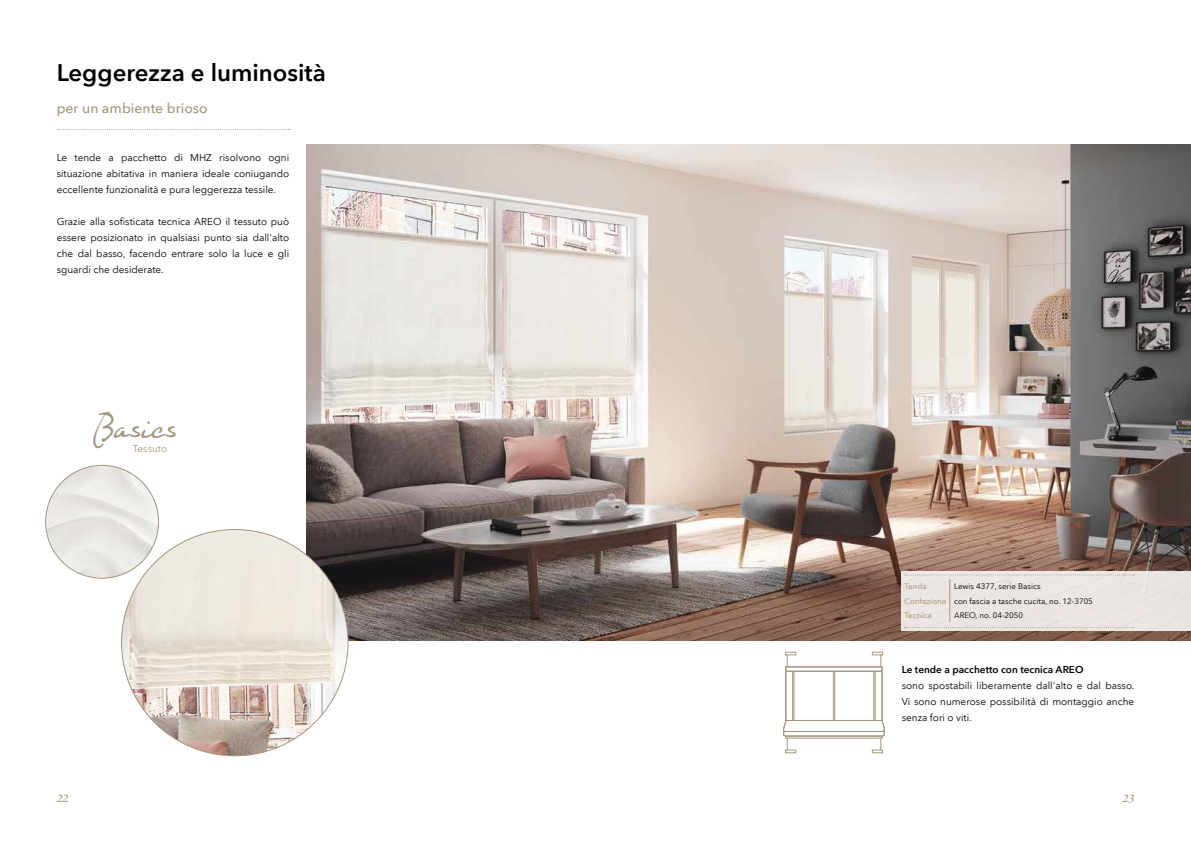
<style>
.page{position:relative;width:1191px;height:842px;background:#fff}
.page>*{position:absolute;margin:0;border:0;box-sizing:border-box;transform-origin:0 0}
.t1{font:31px "Night Wind Sent Sample";color:#a5967e}
.t2{font:600 24px "Avenir Next LT Com";color:#000}
.t3{font:500 14px "Avenir Next LT Com";color:#a5967e}
.t4{font:italic 600 12px "Garamond Premr Pro";color:#ad9d84}
.t5{font:10px/16px "Avenir Next LT Com";color:#000;text-align:justify}
.t6{font:600 10px "Avenir Next LT Com";color:#000}
.t7{font:10px "Avenir Next LT Com";color:#a5967e}
.t8{font:8px/14.2px "Avenir Next LT Com";color:#000}
.t9{font:500 8px "Avenir Next LT Com";color:#ad9d84}
.s1{font-weight:500;color:#ad9d84}
</style>
<div class="page">
<img style="left:306px;top:145px;width:885px;height:496px">
<img style="left:46px;top:465px;width:112px;height:113px;border-radius:56px">
<div style="left:901px;top:571px;width:290px;height:60px;background:#eae5e3"></div>
<img style="left:122px;top:529px;width:226px;height:227px;border-radius:113px">
<svg style="left:904px;top:574px;width:230px;height:54px"></svg>
<svg style="left:57px;top:129px;width:233px;height:1px"></svg>
<svg style="left:783px;top:652px;width:102px;height:101px"></svg>
<svg style="left:165px;top:426px;width:11px;height:11px"></svg>
<svg style="left:129px;top:426px;width:11px;height:11px"></svg>
<h2 class="t2" style="left:57px;top:58px;width:271px">Leggerezza e luminosità</h2>
<h3 class="t3" style="left:57px;top:100px;width:152px">per un ambiente brioso</h3>
<p class="t5" style="left:57px;top:150px;width:234px">Le tende a pacchetto di MHZ risolvono ogni situazione abitativa in maniera ideale coniugando eccellente funzionalità e pura leggerezza tessile.</p>
<p class="t5" style="left:57px;top:214px;width:234px">Grazie alla sofisticata tecnica AREO il tessuto può essere posizionato in qualsiasi punto sia dall'alto che dal basso, facendo entrare solo la luce e gli sguardi che desiderate.</p>
<h1 class="t1" style="left:92px;top:409px;width:72px">Ba ic</h1>
<p class="t7" style="left:133px;top:442px;width:36px">Tessuto</p>
<p class="t9" style="left:904px;top:582px;width:24px">Tenda</p>
<p class="t8" style="left:904px;top:579px;width:190px;text-indent:50px">Lewis 4377, serie Basics<br><span class="s1">Confezione</span> con fascia a tasche cucita, no. 12-3705<br><span class="s1">Tecnica</span></p>
<p class="t8" style="left:954px;top:608px;width:71px">AREO, no. 04-2050</p>
<p class="t6" style="left:901px;top:663px;width:183px">Le tende a pacchetto con tecnica AREO</p>
<p class="t5" style="left:901px;top:678px;width:234px">sono spostabili liberamente dall'alto e dal basso.<br>Vi sono numerose possibilità di montaggio anche senza fori o viti.</p>
<p class="t4" style="left:57px;top:790px;width:13px">22</p>
<p class="t4" style="left:1122px;top:790px;width:13px">23</p>
</div>
